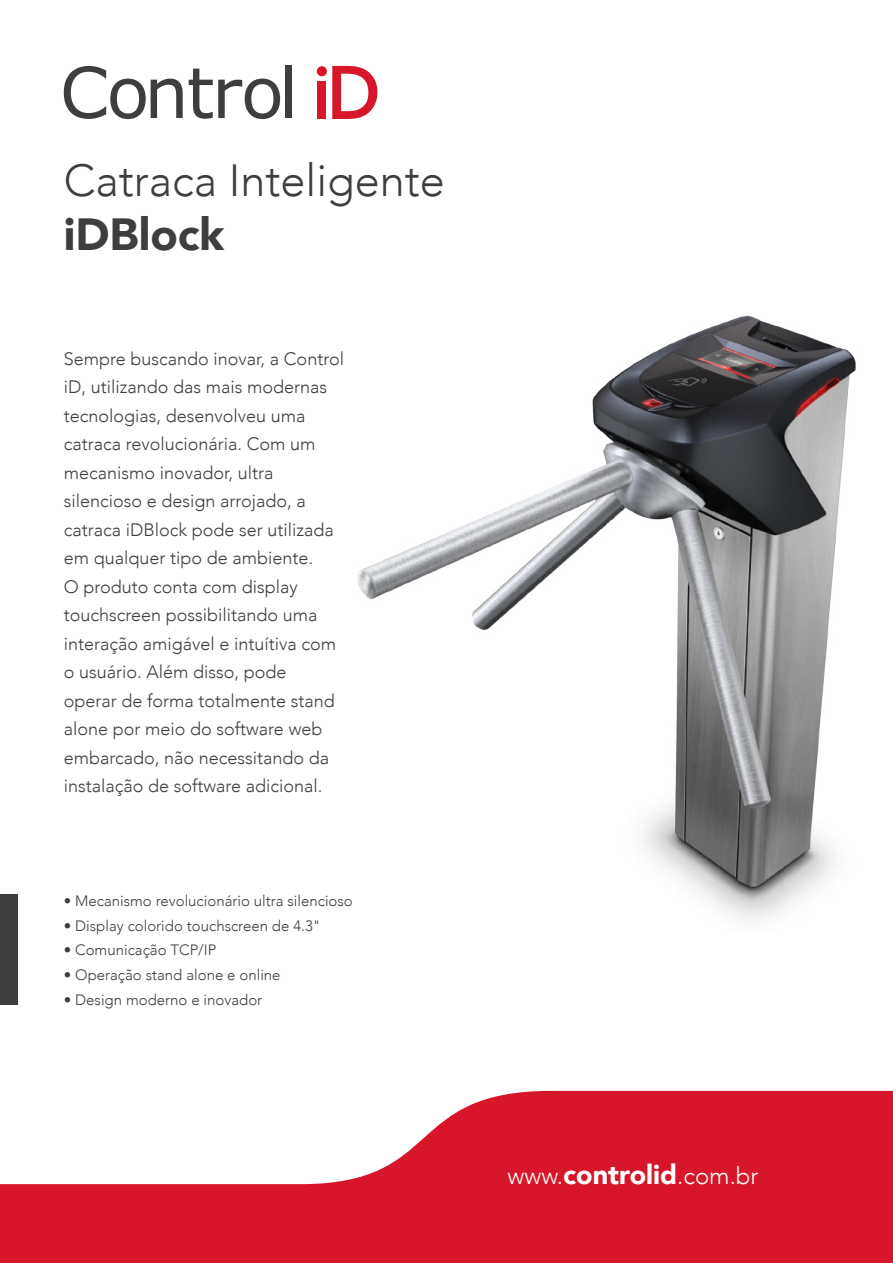
<style>
.page{position:relative;width:893px;height:1263px;background:#fff}
.page>*{position:absolute;margin:0;border:0;box-sizing:border-box;transform-origin:0 0}
.t1{font:300 45px "Avenir";color:#3e3e3f}
.t2{font:900 45px "Avenir";color:#3e3e3f}
.t3{font:300 24px "Avenir";color:#fff}
.t4{font:300 18px/28.5px "Avenir";color:#3e3e3f}
.t5{font:300 15px "Avenir";color:#3e3e3f}
.s1{font-weight:900;font-size:27px}
</style>
<div class="page">
<img style="left:357px;top:315px;width:499px;height:606px">
<svg style="left:0;top:1091px;width:893px;height:172px;fill:#d71729"></svg>
<div style="left:0;top:895px;width:18px;height:110px;background:#3e3e3f"></div>
<svg style="left:64px;top:66px;width:119px;height:53px"></svg>
<svg style="left:189px;top:69px;width:91px;height:50px"></svg>
<div style="left:285px;top:66px;width:7px;height:52px;background:#3e3e3f"></div>
<svg style="left:332px;top:66px;width:45px;height:53px"></svg>
<div style="left:318px;top:81px;width:8px;height:38px;background:#d71729"></div>
<div style="left:317px;top:66px;width:10px;height:10px;background:#d71729;border-radius:50%"></div>
<h1 class="t1" style="left:64px;top:154px;width:382px">Catraca Inteligente</h1>
<h1 class="t2" style="left:64px;top:196px;width:162px">iDBlock</h1>
<p class="t4" style="left:64px;top:344px;width:282px">Sempre buscando inovar, a Control iD, utilizando das mais modernas tecnologias, desenvolveu uma catraca revolucionária. Com um mecanismo inovador, ultra silencioso e design arrojado, a catraca iDBlock pode ser utilizada em qualquer tipo de ambiente.<br>O produto conta com display touchscreen possibilitando uma interação amigável e intuítiva com o usuário. Além disso, pode operar de forma totalmente stand alone por meio do software web embarcado, não necessitando da instalação de software adicional.</p>
<p class="t5" style="left:64px;top:892px;width:291px">• Mecanismo revolucionário ultra silencioso</p>
<p class="t5" style="left:64px;top:917px;width:258px">• Display colorido touchscreen de 4.3"</p>
<p class="t5" style="left:64px;top:941px;width:154px">• Comunicação TCP/IP</p>
<p class="t5" style="left:64px;top:966px;width:218px">• Operação stand alone e online</p>
<p class="t5" style="left:64px;top:991px;width:200px">• Design moderno e inovador</p>
<h2 class="t3" style="left:508px;top:1161px;width:252px">www.<span class="s1">controlid</span>.com.br</h2>
</div>
